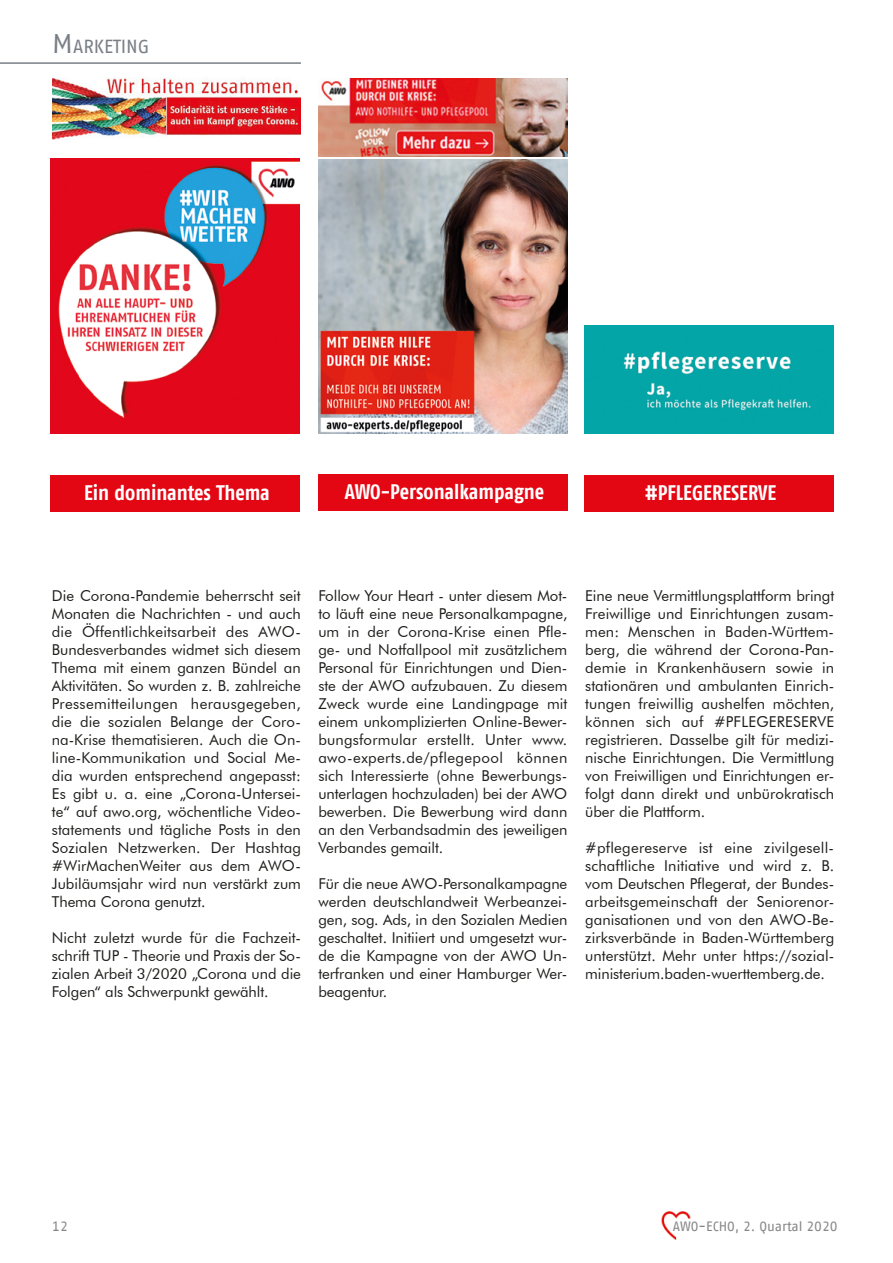
<style>
.page{position:relative;width:893px;height:1263px;background:#fff}
.page>*{position:absolute;margin:0;border:0;box-sizing:border-box;transform-origin:0 0}
.t1{font:700 21px "AWO Fago Cond";color:#fff}
.t2{font:18.9px "AWO Fago Office";color:#7a7f87}
.t3{font:15px/18px "Futura BT";letter-spacing:-.005em;color:#1d1d1b;text-align:justify}
.t4{font:13.5px "AWO Fago Office";color:#878787}
.s1{font-size:27px}
</style>
<div class="page">
<img style="left:661px;top:1212px;width:30px;height:27px">
<hr style="left:0;top:62px;width:301px;height:2px;background:#7a7f87">
<img style="left:318px;top:79px;width:249px;height:78px">
<img style="left:319px;top:159px;width:248px;height:275px">
<img style="left:584px;top:326px;width:249px;height:108px">
<div style="left:318px;top:474px;width:249px;height:36px;background:#e30613"></div>
<div style="left:51px;top:475px;width:249px;height:36px;background:#e30613"></div>
<div style="left:584px;top:475px;width:249px;height:36px;background:#e30613"></div>
<img style="left:52px;top:77px;width:249px;height:63px">
<img style="left:51px;top:158px;width:249px;height:276px">
<p class="t2" style="left:52px;top:35px;width:99px"><span class="s1">M</span>ARKETING</p>
<h1 class="t1" style="left:84px;top:481px;width:187px">Ein dominantes Thema</h1>
<h1 class="t1" style="left:345px;top:479px;width:201px">AWO-Personalkampagne</h1>
<h1 class="t1" style="left:645px;top:481px;width:133px">#PFLEGERESERVE</h1>
<p class="t3" style="left:52px;top:586px;width:251px">Die Corona-Pandemie beherrscht seit Monaten die Nachrichten - und auch die Öffentlichkeitsarbeit des AWO-Bundesverbandes widmet sich diesem Thema mit einem ganzen Bündel an Aktivitäten. So wurden z. B. zahlreiche Pressemitteilungen herausgegeben, die die sozialen Belange der Coro&shy;na-Krise thematisieren. Auch die On&shy;line-Kommunikation und Social Me&shy;dia wurden entsprechend angepasst:<br>Es gibt u. a. eine „Corona-Untersei&shy;te“ auf awo.org, wöchentliche Video&shy;statements und tägliche Posts in den Sozialen Netzwerken. Der Hashtag #WirMachenWeiter aus dem AWO-Jubiläumsjahr wird nun verstärkt zum Thema Corona genutzt.</p>
<p class="t3" style="left:52px;top:928px;width:251px">Nicht zuletzt wurde für die Fachzeit&shy;schrift TUP - Theorie und Praxis der So&shy;zialen Arbeit 3/2020 „Corona und die Folgen“ als Schwerpunkt gewählt.</p>
<p class="t3" style="left:318px;top:586px;width:251px">Follow Your Heart - unter diesem Mot&shy;to läuft eine neue Personalkampagne, um in der Corona-Krise einen Pfle&shy;ge- und Notfallpool mit zusätzlichem Personal für Einrichtungen und Dien&shy;ste der AWO aufzubauen. Zu diesem Zweck wurde eine Landingpage mit einem unkomplizierten Online-Bewer&shy;bungsformular erstellt. Unter www. awo-experts.de/pflegepool können sich Interessierte (ohne Bewerbungs&shy;unterlagen hochzuladen) bei der AWO bewerben. Die Bewerbung wird dann an den Verbandsadmin des jeweiligen Verbandes gemailt.</p>
<p class="t3" style="left:318px;top:874px;width:251px">Für die neue AWO-Personalkampagne werden deutschlandweit Werbeanzei&shy;gen, sog. Ads, in den Sozialen Medien geschaltet. Initiiert und umgesetzt wur&shy;de die Kampagne von der AWO Un&shy;terfranken und einer Hamburger Wer&shy;beagentur.</p>
<p class="t3" style="left:585px;top:586px;width:251px">Eine neue Vermittlungsplattform bringt Freiwillige und Einrichtungen zusam&shy;men: Menschen in Baden-Württem&shy;berg, die während der Corona-Pan&shy;demie in Krankenhäusern sowie in stationären und ambulanten Einrich&shy;tungen freiwillig aushelfen möchten, können sich auf #PFLEGERESERVE registrieren. Dasselbe gilt für medizi&shy;nische Einrichtungen. Die Vermittlung von Freiwilligen und Einrichtungen er&shy;folgt dann direkt und unbürokratisch über die Plattform.</p>
<p class="t3" style="left:585px;top:838px;width:251px">#pflegereserve ist eine zivilgesell&shy;schaftliche Initiative und wird z. B. vom Deutschen Pflegerat, der Bundes&shy;arbeitsgemeinschaft der Seniorenor&shy;ganisationen und von den AWO-Be&shy;zirksverbände in Baden-Württemberg unterstützt. Mehr unter https://sozial&shy;ministerium.baden-wuerttemberg.de.</p>
<p class="t4" style="left:52px;top:1219px;width:17px">12</p>
<p class="t4" style="left:673px;top:1218px;width:166px">AWO-ECHO, 2. Quartal 2020</p>
</div>
